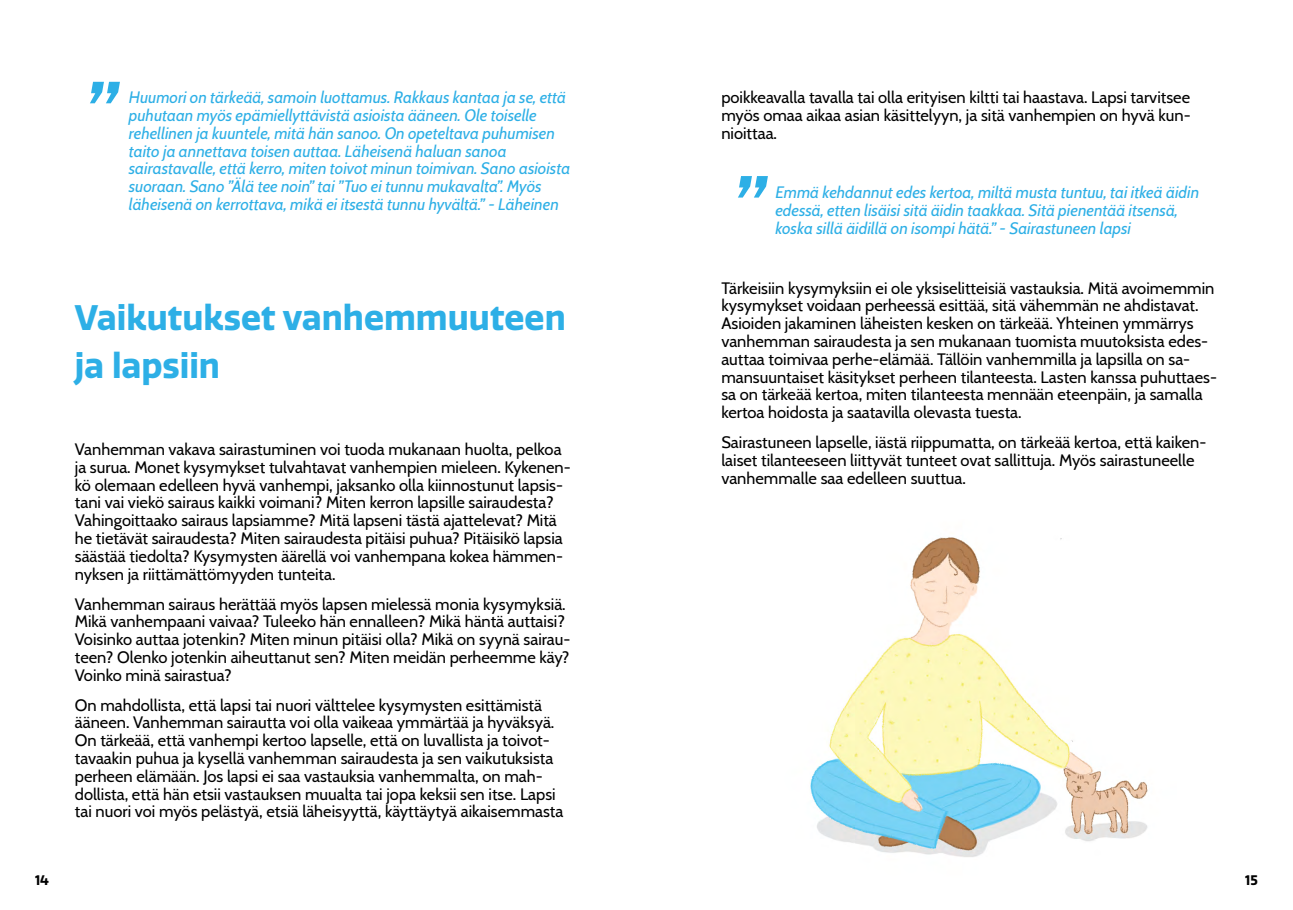
<style>
.page{position:relative;width:1293px;height:910px;background:#fff}
.page>*{position:absolute;margin:0;border:0;box-sizing:border-box;transform-origin:0 0}
.t1{font:italic 700 84px "Cabin";color:#2dafe6}
.t2{font:700 34.5px/48px "Quatro";color:#2dafe6}
.t3{font:16.5px/17.9px "Cabin";color:#000}
.t4{font:italic 16.5px/17.9px "Cabin";color:#2dafe6}
.t5{font:700 13.5px "Quatro";color:#000}
</style>
<div class="page">
<img style="left:810px;top:537px;width:338px;height:320px">
<h1 class="t1" style="left:84px;top:44px;width:35px">”</h1>
<p class="t3" style="left:721px;top:87px;width:471px;text-align:justify">poikkeavalla tavalla tai olla erityisen kiltti tai haastava. Lapsi tarvitsee myös omaa aikaa asian käsittelyyn, ja sitä vanhempien on hyvä kun&shy;nioittaa.</p>
<p class="t4" style="left:129px;top:87px;width:443px">Huumori on tärkeää, samoin luottamus. Rakkaus kantaa ja se, että puhutaan myös epämiellyttävistä asioista ääneen. Ole toiselle rehellinen ja kuuntele, mitä hän sanoo. On opeteltava puhumisen taito ja annettava toisen auttaa. Läheisenä haluan sanoa sairastavalle, että kerro, miten toivot minun toimivan. Sano asioista suoraan. Sano ”Älä tee noin” tai ”Tuo ei tunnu mukavalta”. Myös läheisenä on kerrottava, mikä ei itsestä tunnu hyvältä.” - Läheinen</p>
<h1 class="t1" style="left:732px;top:139px;width:35px">”</h1>
<p class="t4" style="left:775px;top:182px;width:425px">Emmä kehdannut edes kertoa, miltä musta tuntuu, tai itkeä äidin edessä, etten lisäisi sitä äidin taakkaa. Sitä pienentää itsensä, koska sillä äidillä on isompi hätä.” - Sairastuneen lapsi</p>
<h2 class="t2" style="left:75px;top:294px;width:492px">Vaikutukset vanhemmuuteen ja lapsiin</h2>
<p class="t3" style="left:75px;top:439px;width:497px">Vanhemman vakava sairastuminen voi tuoda mukanaan huolta, pelkoa ja surua. Monet kysymykset tulvahtavat vanhempien mieleen. Kykenen&shy;kö olemaan edelleen hyvä vanhempi, jaksanko olla kiinnostunut lapsis&shy;tani vai viekö sairaus kaikki voimani? Miten kerron lapsille sairaudesta?<br>Vahingoittaako sairaus lapsiamme? Mitä lapseni tästä ajattelevat? Mitä he tietävät sairaudesta? Miten sairaudesta pitäisi puhua? Pitäisikö lapsia säästää tiedolta? Kysymysten äärellä voi vanhempana kokea hämmen&shy;nyksen ja riittämättömyyden tunteita.</p>
<p class="t3" style="left:75px;top:594px;width:497px">Vanhemman sairaus herättää myös lapsen mielessä monia kysymyksiä.<br>Mikä vanhempaani vaivaa? Tuleeko hän ennalleen? Mikä häntä auttaisi?<br>Voisinko auttaa jotenkin? Miten minun pitäisi olla? Mikä on syynä sairau&shy;teen? Olenko jotenkin aiheuttanut sen? Miten meidän perheemme käy?<br>Voinko minä sairastua?</p>
<p class="t3" style="left:75px;top:695px;width:490px">On mahdollista, että lapsi tai nuori välttelee kysymysten esittämistä ääneen. Vanhemman sairautta voi olla vaikeaa ymmärtää ja hyväksyä.<br>On tärkeää, että vanhempi kertoo lapselle, että on luvallista ja toivot&shy;tavaakin puhua ja kysellä vanhemman sairaudesta ja sen vaikutuksista perheen elämään. Jos lapsi ei saa vastauksia vanhemmalta, on mah&shy;dollista, että hän etsii vastauksen muualta tai jopa keksii sen itse. Lapsi tai nuori voi myös pelästyä, etsiä läheisyyttä, käyttäytyä aikaisemmasta</p>
<p class="t3" style="left:721px;top:278px;width:497px">Tärkeisiin kysymyksiin ei ole yksiselitteisiä vastauksia. Mitä avoimemmin kysymykset voidaan perheessä esittää, sitä vähemmän ne ahdistavat.<br>Asioiden jakaminen läheisten kesken on tärkeää. Yhteinen ymmärrys vanhemman sairaudesta ja sen mukanaan tuomista muutoksista edes&shy;auttaa toimivaa perhe-elämää. Tällöin vanhemmilla ja lapsilla on sa&shy;mansuuntaiset käsitykset perheen tilanteesta. Lasten kanssa puhuttaes&shy;sa on tärkeää kertoa, miten tilanteesta mennään eteenpäin, ja samalla kertoa hoidosta ja saatavilla olevasta tuesta.</p>
<p class="t3" style="left:721px;top:432px;width:486px">Sairastuneen lapselle, iästä riippumatta, on tärkeää kertoa, että kaiken&shy;laiset tilanteeseen liittyvät tunteet ovat sallittuja. Myös sairastuneelle vanhemmalle saa edelleen suuttua.</p>
<p class="t5" style="left:35px;top:872px;width:15px">14</p>
<p class="t5" style="left:1245px;top:872px;width:14px">15</p>
</div>
